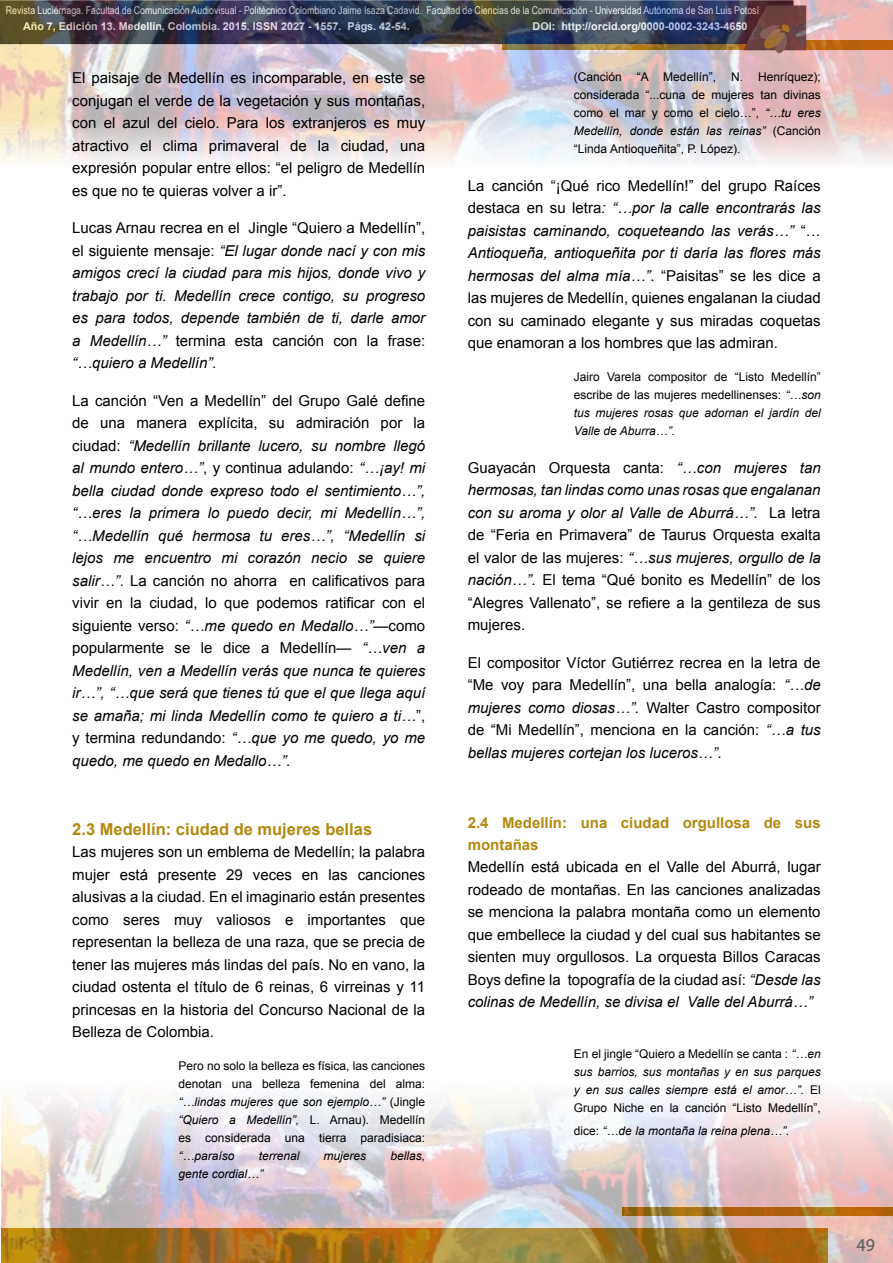
<style>
.page{position:relative;width:893px;height:1263px;background:#fff}
.page>*{position:absolute;margin:0;border:0;box-sizing:border-box;transform-origin:0 0}
.t1{font:18px "Myriad Pro";color:#575757}
.t2{font:700 16.5px "Arial";color:#b5870d}
.t3{font:15px/22.5px "Arial";color:#000;text-align:justify}
.t4{font:italic 15px/22.5px "Arial";color:#000;text-align:justify}
.t5{font:700 15px/21.6px "Arial";color:#b5870d}
.t6{font:12px/18px "Arial";color:#000;text-align:justify}
.t7{font:italic 12px "Arial";color:#000}
.t8{font:10.8px "Arial Narrow";color:#fafdff}
.t9{font:700 10.8px "Arial";color:#fff}
.s1{font-style:normal}
.s2{font-style:italic}
</style>
<div class="page">
<img style="left:1px;top:1095px;width:892px;height:168px">
<img style="left:0;top:0;width:893px;height:162px">
<p class="t8" style="left:6px;top:3px;width:755px">Revista Luciérnaga. Facultad de Comunicación Audiovisual - Politécnico Colombiano Jaime Isaza Cadavid. Facultad de Ciencias de la Comunicación - Universidad Autónoma de San Luis Potosí</p>
<p class="t9" style="left:23px;top:19px;width:388px">Año 7, Edición 13. Medellín, Colombia. 2015. ISSN 2027 - 1557. Págs. 42-54.</p>
<p class="t9" style="left:533px;top:19px;width:216px">DOI: http://orcid.org/0000-0002-3243-4650</p>
<p class="t3" style="left:72px;top:67px;width:354px">El paisaje de Medellín es incomparable, en este se conjugan el verde de la vegetación y sus montañas, con el azul del cielo. Para los extranjeros es muy atractivo el clima primaveral de la ciudad, una expresión popular entre ellos: “el peligro de Medellín es que no te quieras volver a ir”.</p>
<p class="t4" style="left:72px;top:217px;width:354px"><span class="s1">Lucas Arnau recrea en el Jingle “Quiero a Medellín”, el siguiente mensaje:</span> “El lugar donde nací y con mis amigos crecí la ciudad para mis hijos, donde vivo y trabajo por ti. Medellín crece contigo, su progreso es para todos, depende también de ti, darle amor a Medellín…” <span class="s1">termina esta canción con la frase: </span>“…quiero a Medellín”.</p>
<p class="t4" style="left:72px;top:389px;width:354px"><span class="s1">La canción “Ven a Medellín” del Grupo Galé define de una manera explícita, su admiración por la ciudad:</span> “Medellín brillante lucero, su nombre llegó al mundo entero…”<span class="s1">, y continua adulando:</span> “…¡ay! mi bella ciudad donde expreso todo el sentimiento…”, “…eres la primera lo puedo decir, mi Medellín…”, “…Medellín qué hermosa tu eres…”, “Medellín si lejos me encuentro mi corazón necio se quiere salir…”<span class="s1">. La canción no ahorra en calificativos para vivir en la ciudad, lo que podemos ratificar con el siguiente verso:</span> “…me quedo en Medallo…”<span class="s1">—como popularmente se le dice a Medellín—</span> “…ven a Medellín, ven a Medellín verás que nunca te quieres ir…”, “…que será que tienes tú que el que llega aquí se amaña; mi linda Medellín como te quiero a ti…<span class="s1">”, y termina redundando:</span> “…que yo me quedo, yo me quedo, me quedo en Medallo…”.</p>
<p class="t2" style="left:72px;top:817px;width:301px">2.3 Medellín: ciudad de mujeres bellas</p>
<p class="t3" style="left:72px;top:841px;width:354px">Las mujeres son un emblema de Medellín; la palabra mujer está presente 29 veces en las canciones alusivas a la ciudad. En el imaginario están presentes como seres muy valiosos e importantes que representan la belleza de una raza, que se precia de tener las mujeres más lindas del país. No en vano, la ciudad ostenta el título de 6 reinas, 6 virreinas y 11 princesas en la historia del Concurso Nacional de la Belleza de Colombia.</p>
<p class="t6" style="left:178px;top:1057px;width:248px">Pero no solo la belleza es física, las canciones denotan una belleza femenina del alma: <span class="s2">“…lindas mujeres que son ejemplo…”</span> (Jingle <span class="s2">“Quiero a Medellín”,</span> L. Arnau). Medellín es considerada una tierra paradisiaca:</p>
<p class="t7" style="left:178px;top:1148px;width:58px">“…paraíso</p>
<p class="t7" style="left:259px;top:1148px;width:42px">terrenal</p>
<p class="t7" style="left:324px;top:1148px;width:44px">mujeres</p>
<p class="t7" style="left:390px;top:1148px;width:36px">bellas,</p>
<p class="t7" style="left:178px;top:1166px;width:86px">gente cordial…”</p>
<p class="t6" style="left:574px;top:68px;width:248px;text-indent:157px">N. Henríquez); considerada “...cuna de mujeres tan divinas como el mar y como el cielo…”, <span class="s2">“…tu eres Medellín, donde están las reinas”</span> (Canción “Linda Antioqueñita”, P. López).</p>
<p class="t3" style="left:468px;top:174px;width:354px">La canción “¡Qué rico Medellín!” del grupo Raíces destaca en su letra<span class="s2">: “…por la calle encontrarás las paisistas caminando, coqueteando las verás…”</span> “… <span class="s2">Antioqueña, antioqueñita por ti daría las flores más hermosas del alma mía…”</span>. “Paisitas” se les dice a las mujeres de Medellín, quienes engalanan la ciudad con su caminado elegante y sus miradas coquetas que enamoran a los hombres que las admiran.</p>
<p class="t6" style="left:574px;top:368px;width:248px">Jairo Varela compositor de “Listo Medellín” escribe de las mujeres medellinenses: <span class="s2">“…son tus mujeres rosas que adornan el jardín del Valle de Aburra…”.</span></p>
<p class="t3" style="left:468px;top:456px;width:354px">Guayacán Orquesta canta: <span class="s2">“…con mujeres tan hermosas, tan lindas como unas rosas que engalanan con su aroma y olor al Valle de Aburrá…”.</span> La letra de “Feria en Primavera” de Taurus Orquesta exalta el valor de las mujeres: <span class="s2">“…sus mujeres, orgullo de la nación…”.</span> El tema “Qué bonito es Medellín” de los “Alegres Vallenato”, se refiere a la gentileza de sus mujeres.</p>
<p class="t3" style="left:468px;top:651px;width:354px">El compositor Víctor Gutiérrez recrea en la letra de “Me voy para Medellín”, una bella analogía: <span class="s2">“…de mujeres como diosas…”.</span> Walter Castro compositor de “Mi Medellín”, menciona en la canción: <span class="s2">“…a tus bellas mujeres cortejan los luceros…”.</span></p>
<p class="t6" style="left:574px;top:68px;width:50px">(Canción</p>
<p class="t6" style="left:637px;top:68px;width:81px">“A Medellín”,</p>
<p class="t5" style="left:468px;top:812px;width:354px">2.4 Medellín: una ciudad orgullosa de sus montañas</p>
<p class="t3" style="left:468px;top:856px;width:354px">Medellín está ubicada en el Valle del Aburrá, lugar rodeado de montañas. En las canciones analizadas se menciona la palabra montaña como un elemento que embellece la ciudad y del cual sus habitantes se sienten muy orgullosos. La orquesta Billos Caracas Boys define la topografía de la ciudad así: <span class="s2">“Desde las colinas de Medellín, se divisa el Valle del Aburrá…”</span></p>
<p class="t6" style="left:574px;top:1045px;width:248px">En el jingle “Quiero a Medellín se canta : <span class="s2">“…en sus barrios, sus montañas y en sus parques y en sus calles siempre está el amor…”.</span> El Grupo Niche en la canción “Listo Medellín”,</p>
<p class="t7" style="left:574px;top:1123px;width:217px"><span class="s1">dice:</span> “…de la montaña la reina plena…”.</p>
<p class="t1" style="left:857px;top:1234px;width:20px">49</p>
</div>
